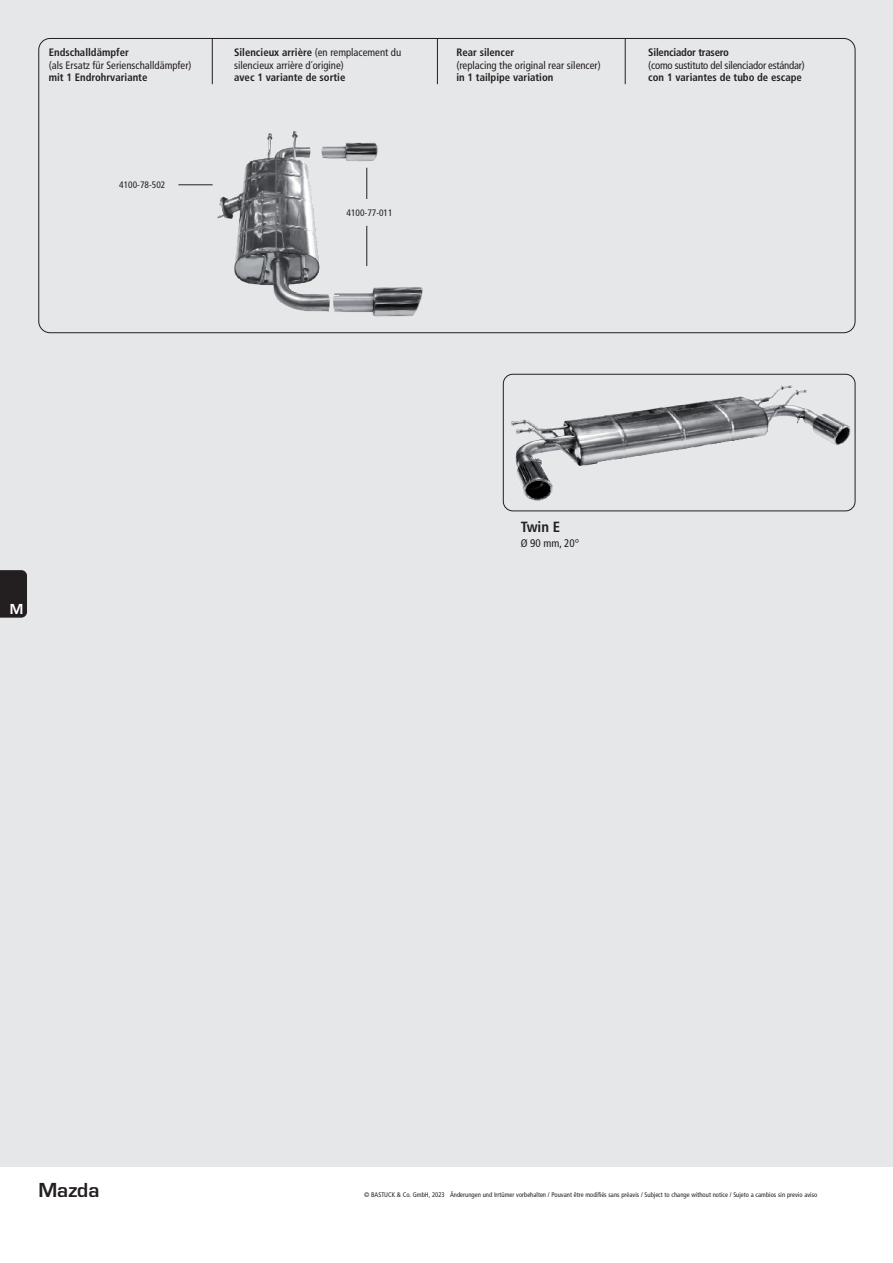
<style>
.page{position:relative;width:893px;height:1263px;background:#fff}
.page>*{position:absolute;margin:0;border:0;box-sizing:border-box;transform-origin:0 0}
.t1{font:600 18.75px "Eurostile LT Std";color:#231f20}
.t2{font:700 condensed 14.7px "Frutiger LT Std";color:#231f20}
.t3{font:600 13.35px "Eurostile LT Std";color:#fff}
.t4{font:condensed 11.1px "Frutiger LT Std";color:#231f20}
.t5{font:condensed 10.65px/12.9px "Frutiger LT Std";color:#231f20}
.t6{font:700 condensed 10.65px "Frutiger LT Std";color:#231f20}
.t7{font:condensed 10.65px "Frutiger LT Std";letter-spacing:-.02em;color:#231f20}
.t8{font:700 condensed 10.65px "Frutiger LT Std";letter-spacing:-.02em;color:#231f20}
.t9{font:condensed 9.45px "Frutiger LT Std";color:#231f20}
.t10{font:condensed 6.75px "Frutiger LT Std";color:#231f20}
.s1{font-weight:700}
</style>
<div class="page">
<div style="left:0;top:0;width:893px;height:1167px;background:#e6e7e9"></div>
<svg style="left:0;top:570px;width:27px;height:48px"></svg>
<hr style="left:212px;top:39px;width:1px;height:45px;background:#231f20">
<hr style="left:437px;top:39px;width:1px;height:45px;background:#231f20">
<hr style="left:625px;top:39px;width:1px;height:45px;background:#231f20">
<hr style="left:178px;top:184px;width:35px;height:1px;background:#231f20">
<img style="left:503px;top:374px;width:352px;height:137px">
<div style="left:503px;top:374px;width:352px;height:137px;border:1px solid #231f20;border-radius:9px"></div>
<img style="left:217px;top:131px;width:113px;height:181px">
<img style="left:373px;top:287px;width:50px;height:30px">
<img style="left:333px;top:290px;width:40px;height:24px">
<img style="left:345px;top:142px;width:33px;height:20px">
<img style="left:321px;top:141px;width:24px;height:21px">
<hr style="left:366px;top:168px;width:1px;height:31px;background:#231f20">
<hr style="left:366px;top:226px;width:1px;height:40px;background:#231f20">
<h3 class="t6" style="left:49px;top:46px;width:82px">Endschalldämpfer</h3>
<h3 class="t5" style="left:49px;top:58px;width:144px">(als Ersatz für Serienschalldämpfer)</h3>
<h3 class="t6" style="left:49px;top:71px;width:100px">mit 1 Endrohrvariante</h3>
<h3 class="t9" style="left:119px;top:179px;width:48px">4100-78-502</h3>
<h3 class="t5" style="left:234px;top:46px;width:169px"><span class="s1">Silencieux arrière</span> (en remplacement du silencieux arrière d´origine)</h3>
<h3 class="t6" style="left:234px;top:71px;width:113px">avec 1 variante de sortie</h3>
<h3 class="t9" style="left:347px;top:207px;width:48px">4100-77-011</h3>
<h3 class="t6" style="left:456px;top:46px;width:59px">Rear silencer</h3>
<h3 class="t5" style="left:456px;top:58px;width:146px">(replacing the original rear silencer)</h3>
<h3 class="t6" style="left:456px;top:71px;width:99px">in 1 tailpipe variation</h3>
<h3 class="t8" style="left:648px;top:46px;width:82px">Silenciador trasero</h3>
<h3 class="t7" style="left:648px;top:59px;width:158px">(como sustituto del silenciador estándar)</h3>
<h3 class="t6" style="left:648px;top:71px;width:155px">con 1 variantes de tubo de escape</h3>
<h3 class="t3" style="left:10px;top:601px;width:15px">M</h3>
<h2 class="t2" style="left:521px;top:518px;width:41px">Twin E</h2>
<h3 class="t4" style="left:521px;top:537px;width:60px">Ø 90 mm, 20°</h3>
<h1 class="t1" style="left:38px;top:1178px;width:63px">Mazda</h1>
<p class="t10" style="left:364px;top:1191px;width:455px">© BASTUCK &amp; Co. GmbH, 2023 Änderungen und Irrtümer vorbehalten / Pouvant être modifiés sans préavis / Subject to change without notice / Sujeto a cambios sin previo aviso</p>
</div>
